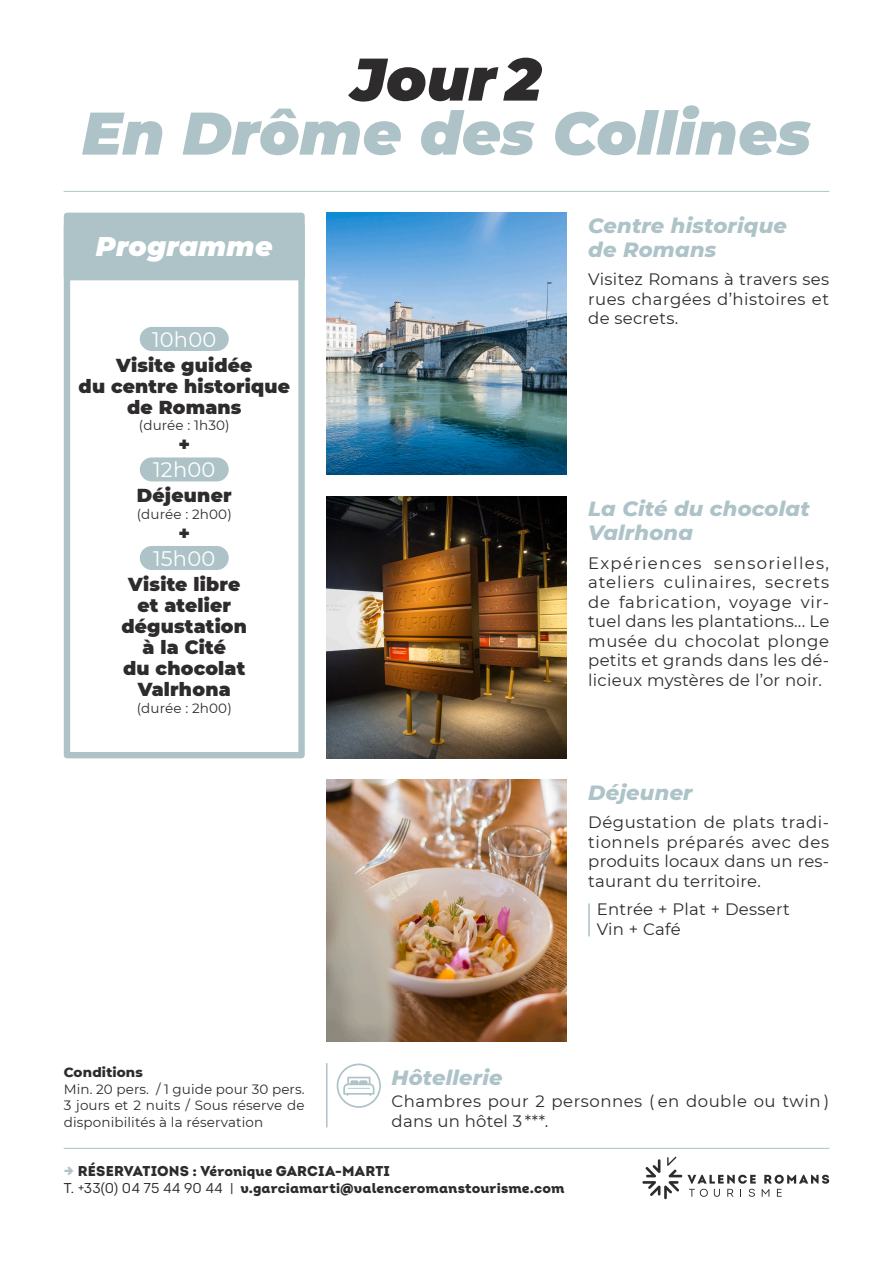
<style>
.page{position:relative;width:893px;height:1263px;background:#fff}
.page>*{position:absolute;margin:0;border:0;box-sizing:border-box;transform-origin:0 0}
.t1{font:italic 900 60px "Montserrat";color:#adc3c7}
.t2{font:italic 900 60px "Montserrat";color:#2e2b2c}
.t3{font:italic 900 27px "Montserrat";letter-spacing:.01em;color:#fff}
.t4{font:italic 800 21px/24px "Montserrat";letter-spacing:.01em;color:#adc3c7}
.t5{font:21px "Montserrat";letter-spacing:.01em;color:#fff}
.t6{font:900 18.75px/21px "Montserrat";letter-spacing:.01em;color:#2e2b2c;text-align:center}
.t7{font:16.5px/19.5px "Montserrat";letter-spacing:.015em;color:#2e2b2c;text-align:justify}
.t8{font:14.25px/16.5px "Intro Black Alt";letter-spacing:.005em;color:#2e2b2c}
.t9{font:13.5px/16.5px "Montserrat";letter-spacing:.01em;color:#2e2b2c;text-align:justify}
.t10{font:800 13.5px "Montserrat";letter-spacing:.01em;color:#2e2b2c}
.s1{color:#adc3c7}
.s2{font-family:"Intro Regular Alt"}
</style>
<div class="page">
<svg style="left:642px;top:1156px;width:114px;height:43px"></svg>
<svg style="left:762px;top:1175px;width:67px;height:22px"></svg>
<hr style="left:64px;top:1148px;width:765px;height:1px;background:#adc3c7">
<svg style="left:337px;top:1063px;width:44px;height:45px"></svg>
<hr style="left:326px;top:1063px;width:1px;height:64px;background:#adc3c7">
<hr style="left:588px;top:904px;width:2px;height:32px;background:#adc3c7">
<hr style="left:64px;top:191px;width:765px;height:1px;background:#adc3c7">
<img style="left:326px;top:780px;width:241px;height:262px">
<img style="left:326px;top:496px;width:241px;height:262px">
<img style="left:326px;top:213px;width:241px;height:262px">
<div style="left:64px;top:223px;width:241px;height:535px;background:#fff;border:6px solid #adc3c7"></div>
<div style="left:64px;top:213px;width:241px;height:67px;background:#adc3c7"></div>
<div style="left:140px;top:327px;width:89px;height:24px;background:#adc3c7;border-radius:12px"></div>
<div style="left:140px;top:457px;width:89px;height:24px;background:#adc3c7;border-radius:12px"></div>
<div style="left:140px;top:546px;width:89px;height:24px;background:#adc3c7;border-radius:12px"></div>
<h1 class="t2" style="left:352px;top:34px;width:191px">Jour 2</h1>
<h1 class="t1" style="left:82px;top:88px;width:731px">En Drôme des Collines</h1>
<h2 class="t3" style="left:96px;top:226px;width:178px">Programme</h2>
<p class="t5" style="left:152px;top:325px;width:66px">10h00</p>
<p class="t6" style="left:79px;top:354px;width:213px">Visite guidée<br>du centre historique de Romans</p>
<p class="t9" style="left:139px;top:417px;width:92px">(durée : 1h30)</p>
<p class="t6" style="left:178px;top:433px;width:13px">+</p>
<p class="t5" style="left:153px;top:455px;width:64px">12h00</p>
<p class="t6" style="left:137px;top:484px;width:96px">Déjeuner</p>
<p class="t9" style="left:137px;top:505px;width:97px">(durée : 2h00)</p>
<p class="t6" style="left:178px;top:522px;width:13px">+</p>
<p class="t5" style="left:153px;top:544px;width:64px">15h00</p>
<p class="t6" style="left:121px;top:573px;width:127px">Visite libre et atelier dégustation à la Cité<br>du chocolat<br>Valrhona</p>
<p class="t9" style="left:137px;top:699px;width:97px">(durée : 2h00)</p>
<p class="t4" style="left:588px;top:212px;width:200px">Centre historique de Romans</p>
<p class="t7" style="left:588px;top:269px;width:242px">Visitez Romans à travers ses rues chargées d’histoires et de secrets.</p>
<p class="t4" style="left:588px;top:496px;width:223px">La Cité du chocolat<br>Valrhona</p>
<p class="t7" style="left:588px;top:553px;width:243px">Expériences sensorielles, ateliers culinaires, secrets de fabrication, voyage vir&shy;tuel dans les plantations... Le musée du chocolat plonge petits et grands dans les dé&shy;licieux mystères de l’or noir.</p>
<p class="t4" style="left:588px;top:779px;width:106px">Déjeuner</p>
<p class="t7" style="left:588px;top:812px;width:242px">Dégustation de plats tradi&shy;tionnels préparés avec des produits locaux dans un res&shy;taurant du territoire.</p>
<p class="t7" style="left:597px;top:899px;width:195px">Entrée + Plat + Dessert<br>Vin + Café</p>
<p class="t10" style="left:64px;top:1063px;width:81px">Conditions</p>
<p class="t9" style="left:64px;top:1080px;width:242px">Min. 20 pers. / 1 guide pour 30 pers.<br>3 jours et 2 nuits / Sous réserve de disponibilités à la réservation</p>
<p class="t8" style="left:64px;top:1163px;width:502px"><span class="s1">→</span> RÉSERVATIONS : Véronique GARCIA-MARTI<br><span class="s2">T. +33(0) 04 75 44 90 44 |</span> v.garciamarti@valenceromanstourisme.com</p>
<p class="t4" style="left:392px;top:1064px;width:112px">Hôtellerie</p>
<p class="t7" style="left:392px;top:1091px;width:439px">Chambres pour 2 personnes ( en double ou twin ) dans un hôtel 3 ***.</p>
</div>
